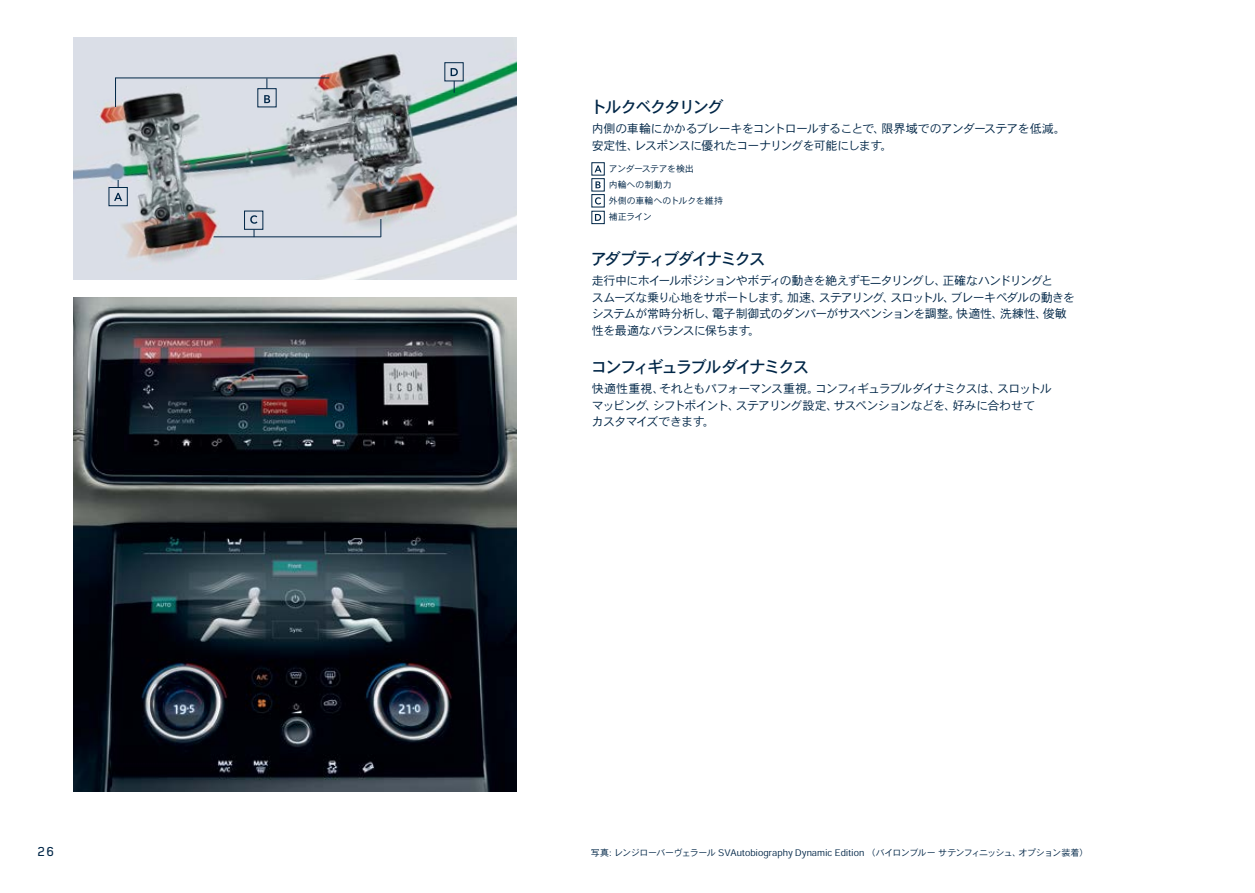
<style>
.page{position:relative;width:1255px;height:893px;background:#fff}
.page>*{position:absolute;margin:0;border:0;box-sizing:border-box;transform-origin:0 0}
.t1{font:16.5px "Heisei Kaku Go Std W5";letter-spacing:-.13em;color:#002647}
.t2{font:500 13.5px "Land Rover Wide";color:#002647}
.t3{font:12px/16.5px "Heisei Kaku Go Std W3";letter-spacing:-.07em;color:#002647}
.t4{font:9px/16.2px "Heisei Kaku Go Std W3";letter-spacing:-.005em;color:#002647}
</style>
<div class="page">
<img style="left:74px;top:37px;width:443px;height:242px">
<img style="left:74px;top:298px;width:443px;height:493px">
<hr style="left:213px;top:237px;width:168px;height:1px;background:#002647">
<svg style="left:380px;top:219px;width:1px;height:18px"></svg>
<svg style="left:115px;top:79px;width:1px;height:28px"></svg>
<hr style="left:115px;top:78px;width:214px;height:1px;background:#002647">
<svg style="left:264px;top:95px;width:6px;height:8px"></svg>
<svg style="left:450px;top:68px;width:8px;height:25px"></svg>
<div style="left:244px;top:211px;width:19px;height:18px;border:1px solid #002647"></div>
<svg style="left:250px;top:215px;width:7px;height:22px"></svg>
<div style="left:109px;top:187px;width:18px;height:19px;border:1px solid #002647"></div>
<svg style="left:114px;top:193px;width:8px;height:8px"></svg>
<svg style="left:594px;top:165px;width:7px;height:7px"></svg>
<svg style="left:595px;top:181px;width:5px;height:7px"></svg>
<svg style="left:595px;top:197px;width:6px;height:8px"></svg>
<svg style="left:595px;top:214px;width:6px;height:7px"></svg>
<div style="left:591px;top:211px;width:13px;height:13px;border:1px solid #002647"></div>
<h1 class="t1" style="left:590px;top:97px;width:135px">トルクベクタリング</h1>
<p class="t3" style="left:591px;top:121px;width:476px">内側の車輪にかかるブレーキをコントロールすることで、限界域でのアンダーステアを低減。安定性、レスポンスに優れたコーナリングを可能にします。</p>
<p class="t4" style="left:608px;top:160px;width:116px">アンダーステアを検出<br>内輪への制動力<br>外側の車輪へのトルクを維持補正ライン</p>
<h1 class="t1" style="left:591px;top:249px;width:176px">アダプティブダイナミクス</h1>
<p class="t3" style="left:592px;top:273px;width:484px">走行中にホイールポジションやボディの動きを絶えずモニタリングし、正確なハンドリングと<br>スムーズな乗り心地をサポートします。加速、ステアリング、スロットル、ブレーキペダルの動きをシステムが常時分析し、電子制御式のダンパーがサスペンションを調整。快適性、洗練性、俊敏性を最適なバランスに保ちます。</p>
<h1 class="t1" style="left:591px;top:357px;width:220px">コンフィギュラブルダイナミクス</h1>
<p class="t3" style="left:592px;top:381px;width:461px">快適性重視、それともパフォーマンス重視。コンフィギュラブルダイナミクスは、スロットルマッピング、シフトポイント、ステアリング設定、サスペンションなどを、好みに合わせて<br>カスタマイズできます。</p>
<p class="t2" style="left:37px;top:842px;width:19px">26</p>
<p class="t4" style="left:591px;top:844px;width:498px">写真: レンジローバーヴェラール SVAutobiography Dynamic Edition （バイロンブルー サテンフィニッシュ、オプション装着）</p>
</div>
